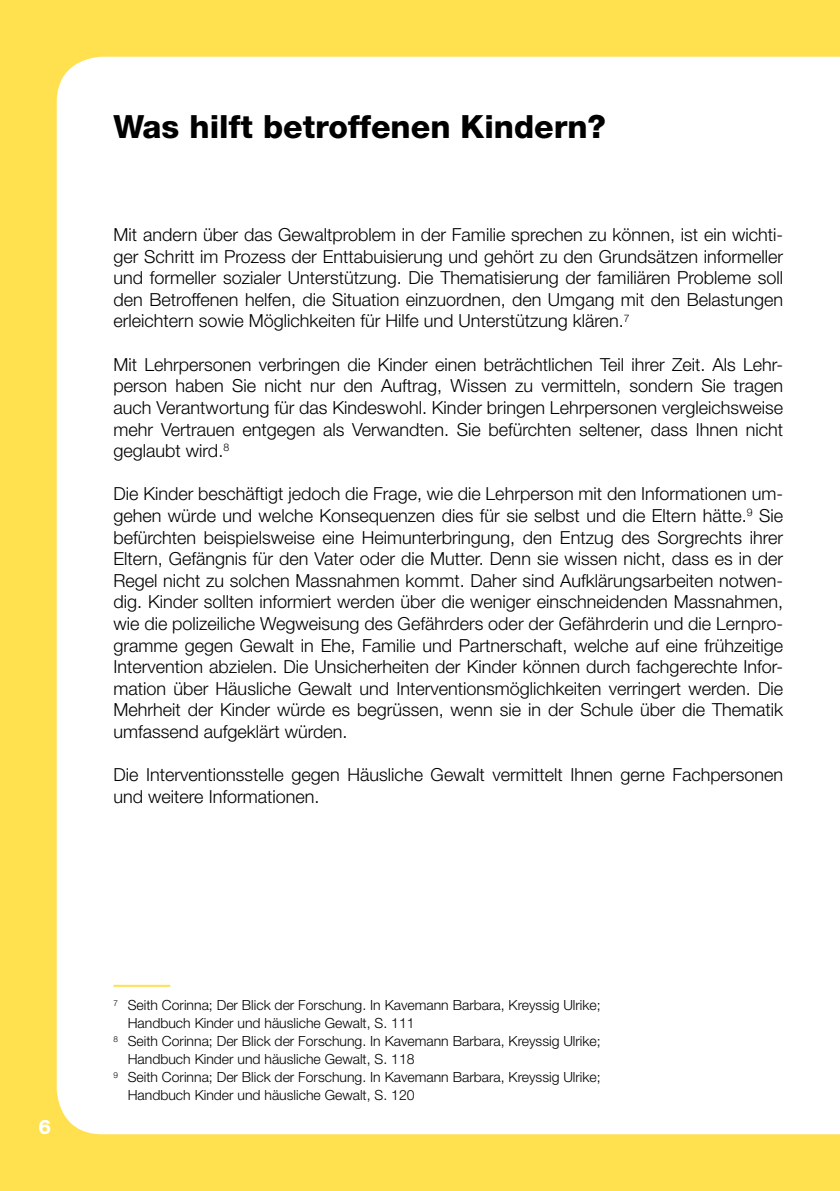
<style>
.page{position:relative;width:840px;height:1191px;background:#fff}
.page>*{position:absolute;margin:0;border:0;box-sizing:border-box;transform-origin:0 0}
.t1{font:800 32px "Helvetica Neue";color:#000}
.t2{font:800 20px "Helvetica Neue";color:#fff}
.t3{font:300 18px/21.6px "Helvetica Neue";color:#000;text-align:justify}
.t4{font:300 14px "Helvetica Neue";color:#000}
</style>
<div class="page">
<div style="left:0;top:0;width:839px;height:1191px;background:#ffe04e"></div>
<div style="left:57px;top:57px;width:782px;height:1077px;background:#fff"></div>
<hr style="left:113px;top:984px;width:57px;height:2px;background:#ffe04e">
<h1 class="t1" style="left:113px;top:107px;width:493px">Was hilft betroffenen Kindern?</h1>
<p class="t3" style="left:113px;top:223px;width:671px">Mit andern über das Gewaltproblem in der Familie sprechen zu können, ist ein wichti&shy;ger Schritt im Prozess der Enttabuisierung und gehört zu den Grundsätzen informeller und formeller sozialer Unterstützung. Die Thematisierung der familiären Probleme soll den Betroffenen helfen, die Situation einzuordnen, den Umgang mit den Belastungen erleichtern sowie Möglichkeiten für Hilfe und Unterstützung klären.<sup>7</sup></p>
<p class="t3" style="left:113px;top:353px;width:671px">Mit Lehrpersonen verbringen die Kinder einen beträchtlichen Teil ihrer Zeit. Als Lehr&shy;person haben Sie nicht nur den Auftrag, Wissen zu vermitteln, sondern Sie tragen auch Verantwortung für das Kindeswohl. Kinder bringen Lehrpersonen vergleichsweise mehr Vertrauen entgegen als Verwandten. Sie befürchten seltener, dass Ihnen nicht geglaubt wird.<sup>8</sup></p>
<p class="t3" style="left:113px;top:483px;width:671px">Die Kinder beschäftigt jedoch die Frage, wie die Lehrperson mit den Informationen um&shy;gehen würde und welche Konsequenzen dies für sie selbst und die Eltern hätte.<sup>9</sup> Sie befürchten beispielsweise eine Heimunterbringung, den Entzug des Sorgrechts ihrer Eltern, Gefängnis für den Vater oder die Mutter. Denn sie wissen nicht, dass es in der Regel nicht zu solchen Massnahmen kommt. Daher sind Aufklärungsarbeiten notwen&shy;dig. Kinder sollten informiert werden über die weniger einschneidenden Massnahmen, wie die polizeiliche Wegweisung des Gefährders oder der Gefährderin und die Lernpro&shy;gramme gegen Gewalt in Ehe, Familie und Partnerschaft, welche auf eine frühzeitige Intervention abzielen. Die Unsicherheiten der Kinder können durch fachgerechte Infor&shy;mation über Häusliche Gewalt und Interventionsmöglichkeiten verringert werden. Die Mehrheit der Kinder würde es begrüssen, wenn sie in der Schule über die Thematik umfassend aufgeklärt würden.</p>
<p class="t3" style="left:113px;top:763px;width:671px">Die Interventionsstelle gegen Häusliche Gewalt vermittelt Ihnen gerne Fachpersonen und weitere Informationen.</p>
<p class="t2" style="left:38px;top:1114px;width:14px">6</p>
<p class="t4" style="left:113px;top:996px;width:488px"><sup>7</sup> Seith Corinna; Der Blick der Forschung. In Kavemann Barbara, Kreyssig Ulrike;</p>
<p class="t4" style="left:128px;top:1014px;width:288px">Handbuch Kinder und häusliche Gewalt, S. 111</p>
<p class="t4" style="left:113px;top:1032px;width:488px"><sup>8</sup> Seith Corinna; Der Blick der Forschung. In Kavemann Barbara, Kreyssig Ulrike;</p>
<p class="t4" style="left:128px;top:1050px;width:288px">Handbuch Kinder und häusliche Gewalt, S. 118</p>
<p class="t4" style="left:113px;top:1068px;width:488px"><sup>9</sup> Seith Corinna; Der Blick der Forschung. In Kavemann Barbara, Kreyssig Ulrike;</p>
<p class="t4" style="left:128px;top:1086px;width:288px">Handbuch Kinder und häusliche Gewalt, S. 120</p>
</div>
